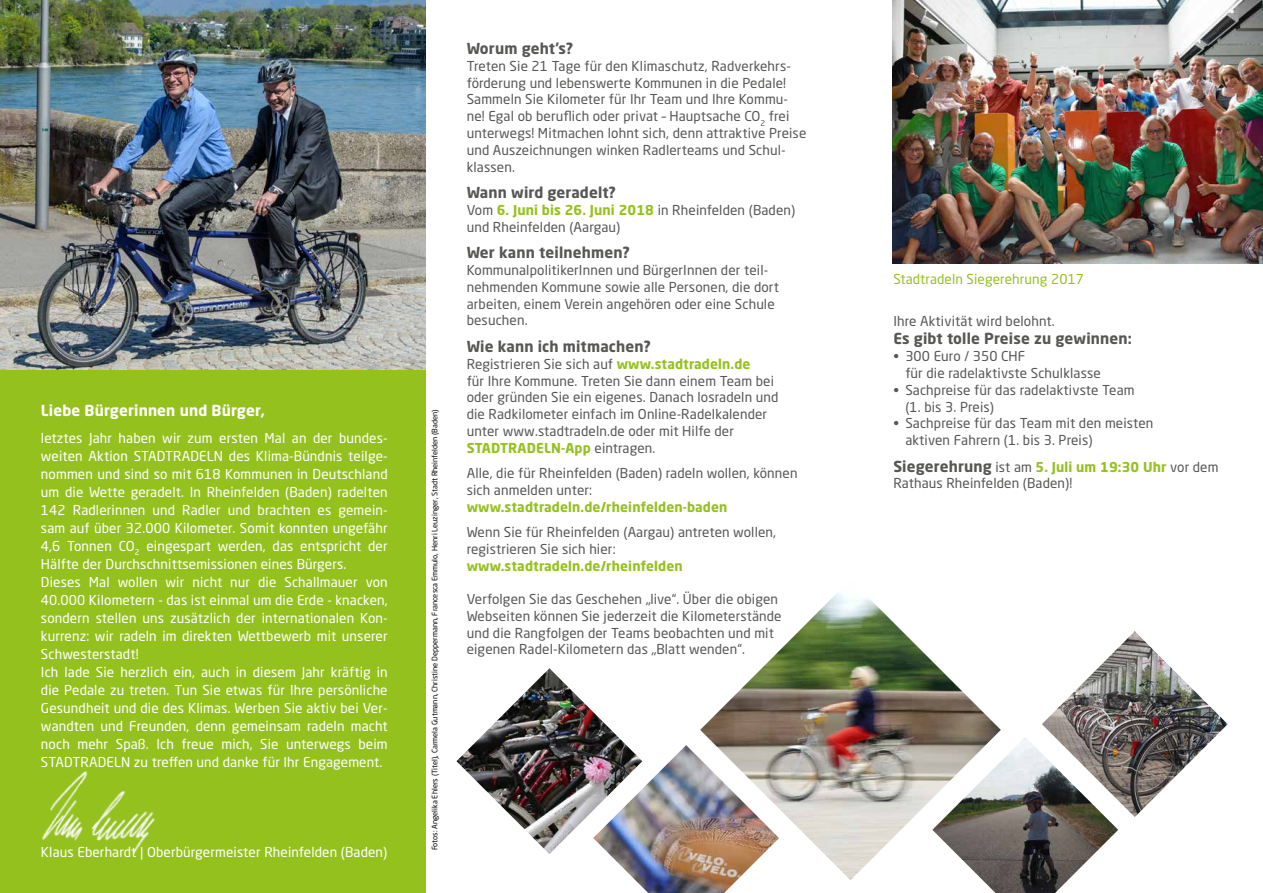
<style>
.page{position:relative;width:1263px;height:893px;background:#fff}
.page>*{position:absolute;margin:0;border:0;box-sizing:border-box;transform-origin:0 0}
.t1{font:700 15px "Neo Sans Std";letter-spacing:.01em;color:#575756}
.t2{font:700 15px "Neo Sans Std";letter-spacing:.01em;color:#fff}
.t3{font:13.5px/16.8px "Neo Sans Std";letter-spacing:.01em;color:#575756}
.t4{font:13.5px/18px "Neo Sans Std";letter-spacing:.01em;color:#fff}
.t5{font:700 13.5px "Neo Sans Std";letter-spacing:.01em;color:#95c11f}
.t6{font:13.5px "Neo Sans Std";letter-spacing:.01em;color:#95c11f}
.t7{font:7.5px "Neo Sans Std";color:#000}
.s1{font-weight:700;color:#95c11f}
.s2{font-weight:700;font-size:15px}
</style>
<div class="page">
<div style="left:0;top:0;width:425px;height:893px;background:#95c11f"></div>
<img style="left:42px;top:771px;width:113px;height:83px">
<img style="left:892px;top:0;width:371px;height:264px">
<img style="left:609px;top:745px;width:128px;height:148px">
<img style="left:456px;top:668px;width:186px;height:186px">
<img style="left:700px;top:593px;width:301px;height:287px">
<img style="left:932px;top:737px;width:186px;height:156px">
<img style="left:1042px;top:631px;width:186px;height:186px">
<img style="left:0;top:0;width:425px;height:370px">
<p class="t2" style="left:41px;top:401px;width:225px">Liebe Bürgerinnen und Bürger,</p>
<p class="t4" style="left:41px;top:428px;width:348px">letztes Jahr haben wir zum ersten Mal an der bundes&shy;weiten Aktion STADTRADELN des Klima-Bündnis teilge&shy;nommen und sind so mit 618 Kommunen in Deutschland um die Wette geradelt. In Rheinfelden (Baden) radelten 142 Radlerinnen und Radler und brachten es gemein&shy;sam auf über 32.000 Kilometer. Somit konnten ungefähr 4,6 Tonnen CO<sub>2</sub> eingespart werden, das entspricht der Hälfte der Durchschnittsemissionen eines Bürgers.<br>Dieses Mal wollen wir nicht nur die Schallmauer von 40.000 Kilometern - das ist einmal um die Erde - knacken, sondern stellen uns zusätzlich der internationalen Kon&shy;kurrenz: wir radeln im direkten Wettbewerb mit unserer Schwesterstadt!<br>Ich lade Sie herzlich ein, auch in diesem Jahr kräftig in die Pedale zu treten. Tun Sie etwas für Ihre persönliche Gesundheit und die des Klimas. Werben Sie aktiv bei Ver&shy;wandten und Freunden, denn gemeinsam radeln macht noch mehr Spaß. Ich freue mich, Sie unterwegs beim STADTRADELN zu treffen und danke für Ihr Engagement.</p>
<p class="t4" style="left:41px;top:842px;width:348px">Klaus Eberhardt | Oberbürgermeister Rheinfelden (Baden)</p>
<p class="t7" style="left:430px;top:850px;width:442px;rotate:-90deg">Fotos: Angelika Ehlers (Titel), Carmela Gutmann, Christine Deppermann, Francesca Emmulo, Henri Leuzinger, Stadt Rheinfelden (Baden)</p>
<p class="t1" style="left:467px;top:39px;width:108px">Worum geht’s?</p>
<p class="t3" style="left:467px;top:57px;width:341px">Treten Sie 21 Tage für den Klimaschutz, Radverkehrs&shy;förderung und lebenswerte Kommunen in die Pedale!<br>Sammeln Sie Kilometer für Ihr Team und Ihre Kommu&shy;ne! Egal ob beruflich oder privat – Hauptsache CO<sub>2</sub> frei unterwegs! Mitmachen lohnt sich, denn attraktive Preise und Auszeichnungen winken Radlerteams und Schul&shy;klassen.</p>
<p class="t1" style="left:467px;top:183px;width:151px">Wann wird geradelt?</p>
<p class="t3" style="left:467px;top:201px;width:330px">Vom <span class="s1">6. Juni bis 26. Juni 2018</span> in Rheinfelden (Baden) und Rheinfelden (Aargau)</p>
<p class="t1" style="left:467px;top:243px;width:165px">Wer kann teilnehmen?</p>
<p class="t3" style="left:467px;top:261px;width:314px">KommunalpolitikerInnen und BürgerInnen der teil&shy;nehmenden Kommune sowie alle Personen, die dort arbeiten, einem Verein angehören oder eine Schule besuchen.</p>
<p class="t1" style="left:467px;top:337px;width:186px">Wie kann ich mitmachen?</p>
<p class="t3" style="left:467px;top:355px;width:313px">Registrieren Sie sich auf <span class="s1">www.stadtradeln.de<br></span>für Ihre Kommune. Treten Sie dann einem Team bei oder gründen Sie ein eigenes. Danach losradeln und die Radkilometer einfach im Online-Radelkalender unter www.stadtradeln.de oder mit Hilfe der <span class="s1">STADTRADELN-App</span> eintragen.</p>
<p class="t3" style="left:467px;top:464px;width:332px">Alle, die für Rheinfelden (Baden) radeln wollen, können sich anmelden unter:</p>
<p class="t5" style="left:467px;top:498px;width:262px">www.stadtradeln.de/rheinfelden-baden</p>
<p class="t3" style="left:467px;top:523px;width:311px">Wenn Sie für Rheinfelden (Aargau) antreten wollen, registrieren Sie sich hier:</p>
<p class="t5" style="left:467px;top:557px;width:217px">www.stadtradeln.de/rheinfelden</p>
<p class="t3" style="left:467px;top:590px;width:316px">Verfolgen Sie das Geschehen „live“. Über die obigen Webseiten können Sie jederzeit die Kilometerstände und die Rangfolgen der Teams beobachten und mit eigenen Radel-Kilometern das „Blatt wenden“.</p>
<p class="t6" style="left:893px;top:271px;width:192px">Stadtradeln Siegerehrung 2017</p>
<p class="t3" style="left:893px;top:313px;width:163px">Ihre Aktivität wird belohnt.</p>
<p class="t1" style="left:893px;top:329px;width:240px">Es gibt tolle Preise zu gewinnen:</p>
<p class="t3" style="left:905px;top:348px;width:197px;text-indent:-12px">• 300 Euro / 350 CHF<br>für die radelaktivste Schulklasse</p>
<p class="t3" style="left:905px;top:381px;width:231px;text-indent:-12px">• Sachpreise für das radelaktivste Team (1. bis 3. Preis)</p>
<p class="t3" style="left:905px;top:415px;width:250px;text-indent:-12px">• Sachpreise für das Team mit den meisten aktiven Fahrern (1. bis 3. Preis)</p>
<p class="t3" style="left:893px;top:458px;width:327px"><span class="s2">Siegerehrung</span> ist am <span class="s1">5. Juli um 19:30 Uhr</span> vor dem<br>Rathaus Rheinfelden (Baden)!</p>
</div>
